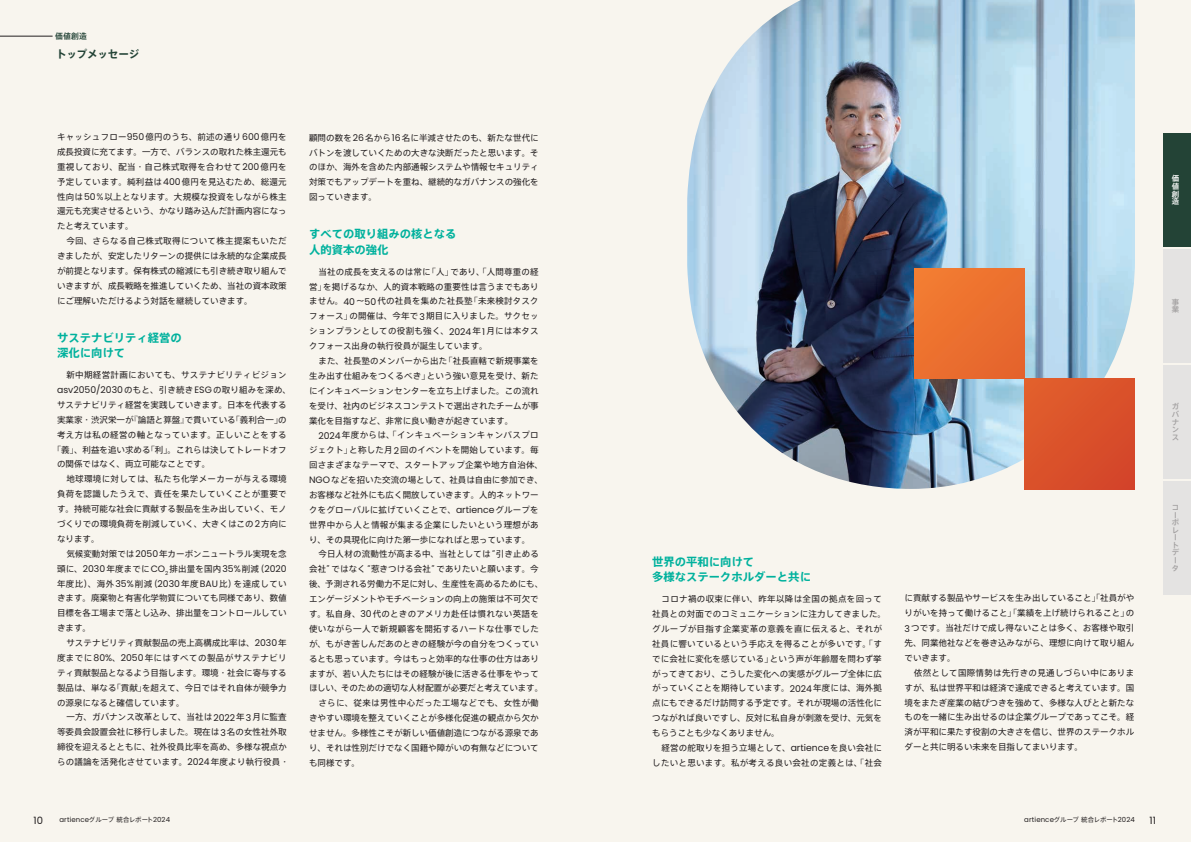
<style>
.page{position:relative;width:1191px;height:842px;background:#f8f5ee}
.page>*{position:absolute;margin:0;border:0;box-sizing:border-box;transform-origin:0 0}
.t1{font:700 11.3px/15.6px "Axis Std";color:#00b19d}
.t2{font:700 10.6px "Axis Std";letter-spacing:-.025em;color:#234336}
.t3{font:10px "Poppins";color:#231f20}
.t4{font:8.5px/14.9px "Axis Std";color:#231f20;text-align:justify}
.t5{font:8.5px/14.9px "Axis Std";letter-spacing:.02em;color:#231f20}
.t6{font:8.5px "Axis Std";letter-spacing:.04em;color:#231f20}
.t7{font:8.5px "Axis Std";letter-spacing:.025em;color:#231f20}
.t8{font:8.5px "Axis Std";letter-spacing:.045em;color:#231f20}
.t9{font:8.5px/14.9px "Axis Std";letter-spacing:.035em;color:#231f20;text-align:right}
.t10{font:8.5px "Axis Std";letter-spacing:.03em;color:#231f20}
.t11{font:500 7.8px "Axis Std";color:#234336}
.t12{font:500 7.4px/7.6px "Axis Std";color:#a3a1a1}
.t13{font:500 7.4px/7.6px "Axis Std";color:#fff;text-align:justify}
.t14{font:7px "Poppins";letter-spacing:.015em;color:#231f20}
.s1{font-family:"Poppins";font-size:9.3px}
.s2{font-family:"Axis Std";font-size:6.4px}
</style>
<div class="page">
<img style="left:687px;top:0;width:448px;height:489px">
<div style="left:914px;top:268px;width:110px;height:111px;background:#ec702f"></div>
<div style="left:1024px;top:379px;width:111px;height:110px;background:#da512a"></div>
<hr style="left:0;top:36px;width:53px;height:1px;background:#231f20">
<div style="left:1163px;top:481px;width:28px;height:113px;background:#e4e3e2"></div>
<div style="left:1163px;top:365px;width:28px;height:113px;background:#e4e3e2"></div>
<div style="left:1163px;top:249px;width:28px;height:113px;background:#e4e3e2"></div>
<div style="left:1163px;top:133px;width:28px;height:114px;background:#234336"></div>
<p class="t11" style="left:55px;top:30px;width:33px">価値創造</p>
<p class="t2" style="left:56px;top:45px;width:85px">トップメッセージ</p>
<p class="t4" style="left:57px;top:129px;width:231px">キャッシュフロー<span class="s1">950</span>億円のうち、前述の通り<span class="s1">600</span>億円を成長投資に充てます。一方で、バランスの取れた株主還元も重視しており、配当・自己株式取得を合わせて<span class="s1">200</span>億円を予定しています。純利益は<span class="s1">400</span>億円を見込むため、総還元性向は<span class="s1">50</span>％以上となります。大規模な投資をしながら株主還元も充実させるという、かなり踏み込んだ計画内容になったと考えています。</p>
<p class="t4" style="left:57px;top:233px;width:231px;text-indent:9px">今回、さらなる自己株式取得について株主提案もいただきましたが、安定したリターンの提供には永続的な企業成長が前提となります。保有株式の縮減にも引き続き取り組んでいきますが、成長戦略を推進していくため、当社の資本政策にご理解いただけるよう対話を継続していきます。</p>
<h1 class="t1" style="left:57px;top:329px;width:126px">サステナビリティ経営の深化に向けて</h1>
<p class="t6" style="left:66px;top:369px;width:222px">新中期経営計画においても、サステナビリティビジョン</p>
<p class="t7" style="left:57px;top:383px;width:235px"><span class="s1">asv2050/2030</span>のもと、引き続き<span class="s1">ESG</span>の取り組みを深め、</p>
<p class="t4" style="left:57px;top:397px;width:231px">サステナビリティ経営を実践していきます。日本を代表する</p>
<p class="t4" style="left:57px;top:412px;width:231px">実業家・渋沢栄一が『論語と算盤』で貫いている「義利合一」の</p>
<p class="t6" style="left:57px;top:428px;width:231px">考え方は私の経営の軸となっています。正しいことをする</p>
<p class="t4" style="left:53px;top:441px;width:235px">「義」、利益を追い求める「利」。これらは決してトレードオフ</p>
<p class="t4" style="left:57px;top:456px;width:155px">の関係ではなく、両立可能なことです。</p>
<p class="t6" style="left:66px;top:473px;width:222px">地球環境に対しては、私たち化学メーカーが与える環境</p>
<p class="t6" style="left:57px;top:488px;width:231px">負荷を認識したうえで、責任を果たしていくことが重要で</p>
<p class="t4" style="left:57px;top:501px;width:231px">す。持続可能な社会に貢献する製品を生み出していく、モノ</p>
<p class="t4" style="left:57px;top:516px;width:231px">づくりでの環境負荷を削減していく、大きくはこの<span class="s1">2</span>方向に</p>
<p class="t4" style="left:57px;top:531px;width:44px">なります。</p>
<p class="t4" style="left:66px;top:545px;width:222px">気候変動対策では<span class="s1">2050</span>年カーボンニュートラル実現を念</p>
<p class="t5" style="left:57px;top:560px;width:231px">頭に、<span class="s1">2030</span>年度までに<span class="s1">CO</span><sub>2</sub> 排出量を国内<span class="s1">35%</span>削減（<span class="s1">2020</span></p>
<p class="t8" style="left:57px;top:577px;width:231px">年度比）、海外<span class="s1">35%</span>削減（<span class="s1">2030</span>年度<span class="s1">BAU</span>比）を達成してい</p>
<p class="t4" style="left:57px;top:590px;width:231px">きます。廃棄物と有害化学物質についても同様であり、数値</p>
<p class="t4" style="left:57px;top:605px;width:231px">目標を各工場まで落とし込み、排出量をコントロールしてい</p>
<p class="t4" style="left:57px;top:620px;width:36px">きます。</p>
<p class="t4" style="left:66px;top:635px;width:222px">サステナビリティ貢献製品の売上高構成比率は、<span class="s1">2030</span>年</p>
<p class="t8" style="left:57px;top:651px;width:231px">度までに<span class="s1">80%</span>、<span class="s1">2050</span>年にはすべての製品がサステナビリ</p>
<p class="t4" style="left:57px;top:665px;width:231px">ティ貢献製品となるよう目指します。環境・社会に寄与する</p>
<p class="t4" style="left:57px;top:679px;width:231px">製品は、単なる「貢献」を超えて、今日ではそれ自体が競争力</p>
<p class="t4" style="left:57px;top:694px;width:129px">の源泉になると確信しています。</p>
<p class="t4" style="left:66px;top:709px;width:222px">一方、ガバナンス改革として、当社は<span class="s1">2022</span>年<span class="s1">3</span>月に監査</p>
<p class="t4" style="left:57px;top:724px;width:231px">等委員会設置会社に移行しました。現在は<span class="s1">3</span>名の女性社外取</p>
<p class="t4" style="left:57px;top:739px;width:231px">締役を迎えるとともに、社外役員比率を高め、多様な視点か</p>
<p class="t7" style="left:57px;top:755px;width:233px">らの議論を活発化させています。<span class="s1">2024</span>年度より執行役員・</p>
<p class="t4" style="left:309px;top:130px;width:231px">顧問の数を<span class="s1">26</span>名から<span class="s1">16</span>名に半減させたのも、新たな世代にバトンを渡していくための大きな決断だったと思います。そのほか、海外を含めた内部通報システムや情報セキュリティ対策でもアップデートを重ね、継続的なガバナンスの強化を図っていきます。</p>
<h1 class="t1" style="left:309px;top:225px;width:149px">すべての取り組みの核となる人的資本の強化</h1>
<p class="t4" style="left:309px;top:263px;width:231px;text-indent:9px">当社の成長を支えるのは常に「人」であり、「人間尊重の経営」を掲げるなか、人的資本戦略の重要性は言うまでもありません。<span class="s1">40</span>～<span class="s1">50</span>代の社員を集めた社長塾「未来検討タスクフォース」の開催は、今年で<span class="s1">3</span>期目に入りました。サクセッションプランとしての役割も強く、<span class="s1">2024</span>年<span class="s1">1</span>月には本タスクフォース出身の執行役員が誕生しています。</p>
<p class="t4" style="left:309px;top:353px;width:231px;text-indent:9px">また、社長塾のメンバーから出た「社長直轄で新規事業を生み出す仕組みをつくるべき」という強い意見を受け、新たにインキュベーションセンターを立ち上げました。この流れを受け、社内のビジネスコンテストで選出されたチームが事業化を目指すなど、非常に良い動きが起きています。</p>
<p class="t5" style="left:309px;top:427px;width:235px;text-indent:9px"><span class="s1">2024</span>年度からは、「インキュベーションキャンパスプロジェクト」と称した月<span class="s1">2</span>回のイベントを開始しています。毎回さまざまなテーマで、スタートアップ企業や地方自治体、<br><span class="s1">NGO</span>などを招いた交流の場として、社員は自由に参加でき、お客様など社外にも広く開放していきます。人的ネットワークをグローバルに拡げていくことで、<span class="s1">artience</span>グループを世界中から人と情報が集まる企業にしたいという理想があり、その具現化に向けた第一歩になればと思っています。</p>
<p class="t4" style="left:318px;top:546px;width:222px">今日人材の流動性が高まる中、当社としては“引き止める</p>
<p class="t4" style="left:309px;top:561px;width:231px">会社”ではなく“惹きつける会社”でありたいと願います。今</p>
<p class="t4" style="left:309px;top:576px;width:236px">後、予測される労働力不足に対し、生産性を高めるためにも、</p>
<p class="t4" style="left:309px;top:591px;width:231px">エンゲージメントやモチベーションの向上の施策は不可欠で</p>
<p class="t10" style="left:309px;top:607px;width:231px">す。私自身、<span class="s1">30</span>代のときのアメリカ赴任は慣れない英語を</p>
<p class="t6" style="left:309px;top:622px;width:231px">使いながら一人で新規顧客を開拓するハードな仕事でした</p>
<p class="t4" style="left:309px;top:635px;width:231px">が、もがき苦しんだあのときの経験が今の自分をつくってい</p>
<p class="t4" style="left:309px;top:650px;width:231px">るとも思っています。今はもっと効率的な仕事の仕方はあり</p>
<p class="t4" style="left:309px;top:665px;width:231px">ますが、若い人たちにはその経験が後に活きる仕事をやって</p>
<p class="t4" style="left:309px;top:680px;width:236px">ほしい、そのための適切な人材配置が必要だと考えています。</p>
<p class="t6" style="left:318px;top:697px;width:222px">さらに、従来は男性中心だった工場などでも、女性が働</p>
<p class="t4" style="left:309px;top:710px;width:231px">きやすい環境を整えていくことが多様化促進の観点から欠か</p>
<p class="t4" style="left:309px;top:725px;width:231px">せません。多様性こそが新しい価値創造につながる源泉であ</p>
<p class="t4" style="left:309px;top:740px;width:231px">り、それは性別だけでなく国籍や障がいの有無などについて</p>
<p class="t4" style="left:309px;top:755px;width:53px">も同様です。</p>
<h1 class="t1" style="left:652px;top:553px;width:160px">世界の平和に向けて<br>多様なステークホルダーと共に</h1>
<p class="t4" style="left:652px;top:591px;width:235px;text-align:left;text-indent:9px">コロナ禍の収束に伴い、昨年以降は全国の拠点を回って社員との対面でのコミュニケーションに注力してきました。グループが目指す企業変革の意義を直に伝えると、それが社員に響いているという手応えを得ることが多いです。「すでに会社に変化を感じている」という声が年齢層を問わず挙がってきており、こうした変化への実感がグループ全体に広がっていくことを期待しています。<span class="s1">2024</span>年度には、海外拠点にもできるだけ訪問する予定です。それが現場の活性化につながれば良いですし、反対に私自身が刺激を受け、元気をもらうことも少なくありません。</p>
<p class="t9" style="left:652px;top:740px;width:231px">経営の舵取りを担う立場として、<span class="s1">artience</span>を良い会社にしたいと思います。私が考える良い会社の定義とは、「社会</p>
<p class="t4" style="left:904px;top:590px;width:231px">に貢献する製品やサービスを生み出していること」「社員がやりがいを持って働けること」「業績を上げ続けられること」の<span class="s1">3</span>つです。当社だけで成し得ないことは多く、お客様や取引先、同業他社などを巻き込みながら、理想に向けて取り組んでいきます。</p>
<p class="t4" style="left:904px;top:665px;width:231px;text-indent:9px">依然として国際情勢は先行きの見通しづらい中にありますが、私は世界平和は経済で達成できると考えています。国境をまたぎ産業の結びつきを強めて、多様な人びとと新たなものを一緒に生み出せるのは企業グループであってこそ。経済が平和に果たす役割の大きさを信じ、世界のステークホルダーと共に明るい未来を目指してまいります。</p>
<p class="t13" style="left:1171px;top:174px;width:9px">価値創造</p>
<p class="t12" style="left:1171px;top:298px;width:9px">事業</p>
<p class="t12" style="left:1171px;top:402px;width:9px;text-align:justify">ガバナンス</p>
<p class="t12" style="left:1171px;top:503px;width:9px">コーポレートデータ</p>
<p class="t3" style="left:34px;top:814px;width:11px">10</p>
<p class="t14" style="left:59px;top:816px;width:112px">artience<span class="s2">グループ統合レポート</span>2024</p>
<p class="t14" style="left:1024px;top:816px;width:112px">artience<span class="s2">グループ統合レポート</span>2024</p>
<p class="t3" style="left:1149px;top:814px;width:8px">11</p>
</div>
